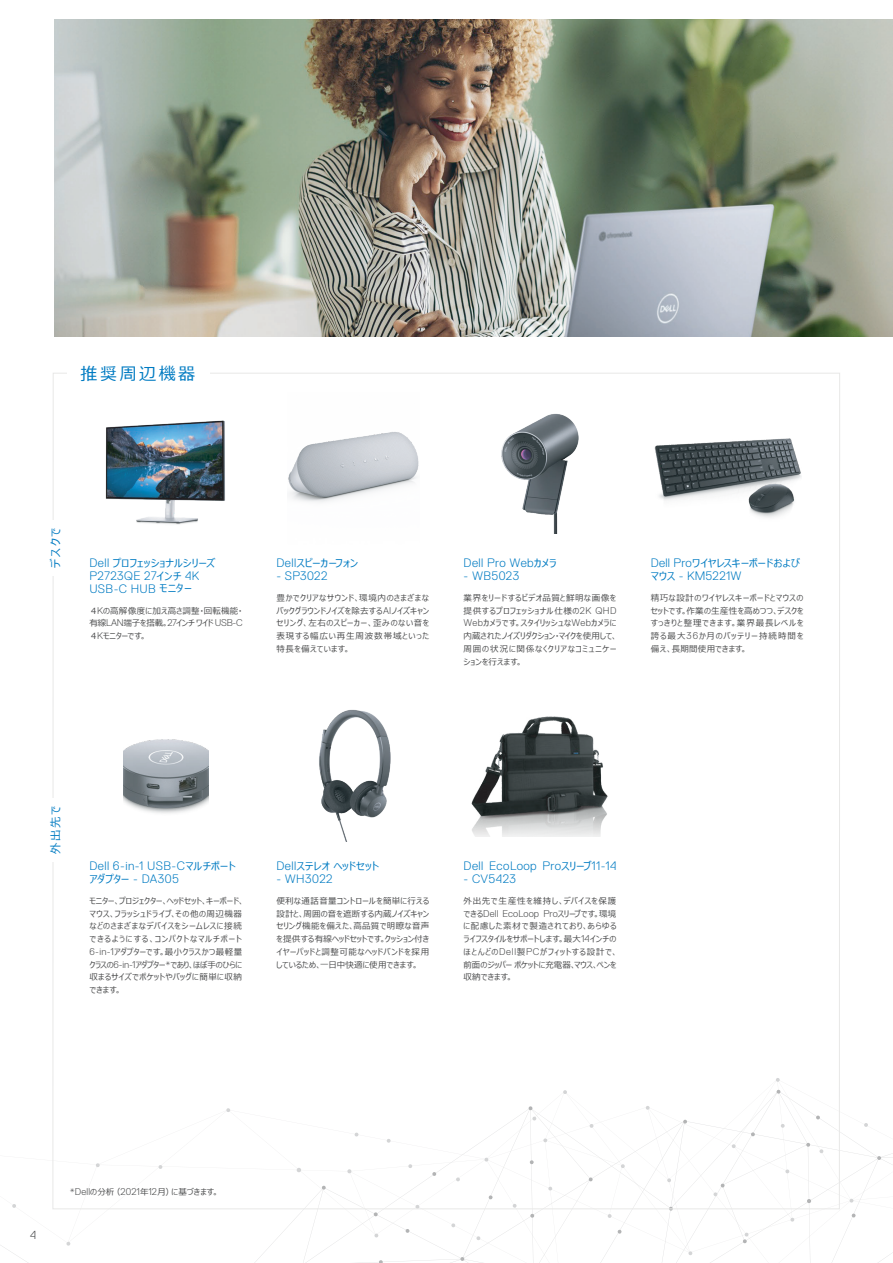
<style>
.page{position:relative;width:893px;height:1263px;background:#fff}
.page>*{position:absolute;margin:0;border:0;box-sizing:border-box;transform-origin:0 0}
.t1{font:16.95px "Meiryo UI";letter-spacing:.15em;color:#007bc2}
.t2{font:300 12.15px/12.8px "Dell Replica";letter-spacing:.035em;color:#007bc2}
.t3{font:300 11.7px "Dell Replica";color:#4b4c4d}
.t4{font:11.4px "Meiryo UI";letter-spacing:.15em;color:#007bc2}
.t5{font:10.65px "Meiryo UI";letter-spacing:.025em;color:#007bc2}
.t6{font:10.65px "Meiryo UI";color:#007bc2}
.t7{font:10.65px "Meiryo UI";letter-spacing:-.01em;color:#007bc2}
.t8{font:300 9.75px "Dell Replica";letter-spacing:.01em;color:#4b4c4d}
.t9{font:8.55px/12.8px "Meiryo UI";letter-spacing:.04em;color:#4b4c4d;text-align:justify}
.t10{font:8.55px "Meiryo UI";letter-spacing:.02em;color:#4b4c4d}
.t11{font:8.55px "Meiryo UI";letter-spacing:.08em;color:#4b4c4d}
.s1{font-family:"Dell Replica";font-weight:300;font-size:12.15px}
.s2{font-family:"Meiryo UI";font-weight:400;font-size:10.65px}
.s3{font-family:"Dell Replica";font-weight:300;font-size:9.75px}
.s4{font-family:"Meiryo UI";font-weight:400;font-size:8.55px}
</style>
<div class="page">
<img style="left:55px;top:20px;width:838px;height:316px">
<svg style="left:1px;top:1063px;width:892px;height:200px"></svg>
<svg style="left:751px;top:1132px;width:4px;height:4px"></svg>
<svg style="left:816px;top:1115px;width:4px;height:4px"></svg>
<svg style="left:807px;top:1199px;width:4px;height:4px"></svg>
<svg style="left:806px;top:1143px;width:4px;height:4px"></svg>
<svg style="left:877px;top:1156px;width:4px;height:4px"></svg>
<svg style="left:683px;top:1120px;width:4px;height:3px"></svg>
<svg style="left:776px;top:1090px;width:4px;height:4px"></svg>
<svg style="left:528px;top:1106px;width:4px;height:4px"></svg>
<svg style="left:530px;top:1214px;width:4px;height:4px"></svg>
<svg style="left:374px;top:1212px;width:4px;height:4px"></svg>
<svg style="left:589px;top:1177px;width:4px;height:4px"></svg>
<svg style="left:743px;top:1233px;width:5px;height:10px"></svg>
<svg style="left:322px;top:1186px;width:4px;height:3px"></svg>
<svg style="left:432px;top:1172px;width:4px;height:4px"></svg>
<svg style="left:460px;top:1257px;width:4px;height:4px"></svg>
<svg style="left:379px;top:1260px;width:4px;height:3px"></svg>
<svg style="left:713px;top:1183px;width:12px;height:13px"></svg>
<svg style="left:852px;top:1213px;width:4px;height:4px"></svg>
<svg style="left:618px;top:1230px;width:4px;height:4px"></svg>
<svg style="left:489px;top:1195px;width:4px;height:4px"></svg>
<svg style="left:530px;top:1160px;width:4px;height:4px"></svg>
<svg style="left:406px;top:1229px;width:4px;height:4px"></svg>
<img style="left:288px;top:432px;width:131px;height:70px">
<img style="left:501px;top:413px;width:78px;height:120px">
<img style="left:105px;top:420px;width:120px;height:105px">
<img style="left:319px;top:709px;width:72px;height:132px">
<img style="left:654px;top:438px;width:148px;height:80px">
<img style="left:471px;top:716px;width:137px;height:121px">
<img style="left:123px;top:739px;width:85px;height:75px">
<h1 class="t1" style="left:81px;top:362px;width:116px">推奨周辺機器</h1>
<h3 class="t4" style="left:48px;top:568px;width:42px;rotate:-90deg">デスクで</h3>
<p class="t5" style="left:89px;top:555px;width:127px"><span class="s1">Dell</span> プロフェッショナルシリーズ</p>
<h2 class="t2" style="left:89px;top:569px;width:112px">P2723QE 27<span class="s2">インチ</span> 4K<br>USB-C HUB <span class="s2">モニタ－</span></h2>
<p class="t9" style="left:89px;top:604px;width:155px">４<span class="s3">K</span>の高解像度に加え高さ調整・回転機能・有線<span class="s3">LAN</span>端子を搭載。<span class="s3">27</span>インチワイド <span class="s3">USB-C</span>４<span class="s3">K</span>モニターです。</p>
<p class="t7" style="left:276px;top:555px;width:83px"><span class="s1">Dell</span>スピーカーフォン</p>
<h2 class="t2" style="left:276px;top:569px;width:53px">- SP3022</h2>
<p class="t9" style="left:276px;top:592px;width:154px">豊かでクリアなサウンド、環境内のさまざまなバックグラウンドノイズを除去する<span class="s3">AI</span>ノイズキャンセリング、左右のスピーカー、歪みのない音を表現する幅広い再生周波数帯域といった特長を備えています。</p>
<h2 class="t2" style="left:464px;top:556px;width:94px">Dell Pro Web<span class="s2">カメラ</span></h2>
<h2 class="t2" style="left:464px;top:569px;width:57px">- WB5023</h2>
<p class="t9" style="left:464px;top:592px;width:155px;text-align:left">業界をリードするビデオ品質と鮮明な画像を提供するプロフェッショナル仕様の<span class="s3">2K QHD<br>Web</span>カメラです。スタイリッシュな<span class="s3">Web</span>カメラに内蔵されたノイズリダクション・マイクを使用して、周囲の状況に関係なくクリアなコミュニケーションを行えます。</p>
<p class="t6" style="left:651px;top:555px;width:151px"><span class="s1">Dell Pro</span>ワイヤレスキーボードおよび</p>
<h2 class="t2" style="left:651px;top:569px;width:93px"><span class="s2">マウス</span> - KM5221W</h2>
<p class="t9" style="left:651px;top:592px;width:154px">精巧な設計のワイヤレスキーボードとマウスのセットです。作業の生産性を高めつつ、デスクをすっきりと整理できます。業界最長レベルを誇る最大<span class="s3">36</span>か月のバッテリー持続時間を備え、長期間使用できます。</p>
<h3 class="t4" style="left:48px;top:854px;width:50px;rotate:-90deg">外出先で</h3>
<h2 class="t2" style="left:89px;top:859px;width:148px">Dell 6-in-1 USB-C<span class="s2">マルチポートアダプター</span> - DA305</h2>
<p class="t9" style="left:89px;top:895px;width:157px;text-align:left">モニター、プロジェクター、ヘッドセット、キーボード、マウス、フラッシュドライブ、その他の周辺機器などのさまざまなデバイスをシームレスに接続できるようにする、コンパクトなマルチポート<br><span class="s3">6-in-1</span>アダプターです。最小クラスかつ最軽量クラスの<span class="s3">6-in-1</span>アダプター<span class="s3">*</span>であり、ほぼ手のひらに収まるサイズでポケットやバッグに簡単に収納できます。</p>
<p class="t5" style="left:276px;top:858px;width:104px"><span class="s1">Dell</span>ステレオヘッドセット</p>
<h2 class="t2" style="left:276px;top:872px;width:58px">- WH3022</h2>
<p class="t9" style="left:276px;top:895px;width:154px">便利な通話音量コントロールを簡単に行える設計と、周囲の音を遮断する内蔵ノイズキャンセリング機能を備えた、高品質で明瞭な音声を提供する有線ヘッドセットです。クッション付きイヤーパッドと調整可能なヘッドバンドを採用しているため、一日中快適に使用できます。</p>
<h2 class="t2" style="left:464px;top:859px;width:154px">Dell EcoLoop Pro<span class="s2">スリーブ</span>11-14</h2>
<h2 class="t2" style="left:464px;top:872px;width:54px">- CV5423</h2>
<p class="t11" style="left:464px;top:895px;width:154px">外出先で生産性を維持し、デバイスを保護</p>
<p class="t8" style="left:464px;top:908px;width:154px"><span class="s4">できる</span>Dell EcoLoop Pro<span class="s4">スリーブです。環境</span></p>
<p class="t9" style="left:464px;top:920px;width:156px;text-align:left">に配慮した素材で製造されており、あらゆるライフスタイルをサポートします。最大<span class="s3">14</span>インチのほとんどの<span class="s3">Dell</span>製<span class="s3">PC</span>がフィットする設計で、前面のジッパーポケットに充電器、マウス、ペンを収納できます。</p>
<h3 class="t3" style="left:30px;top:1228px;width:8px">4</h3>
<p class="t10" style="left:69px;top:1186px;width:151px"><span class="s3">*Dell</span>の分析（<span class="s3">2021</span>年<span class="s3">12</span>月）に基づきます。</p>
</div>
